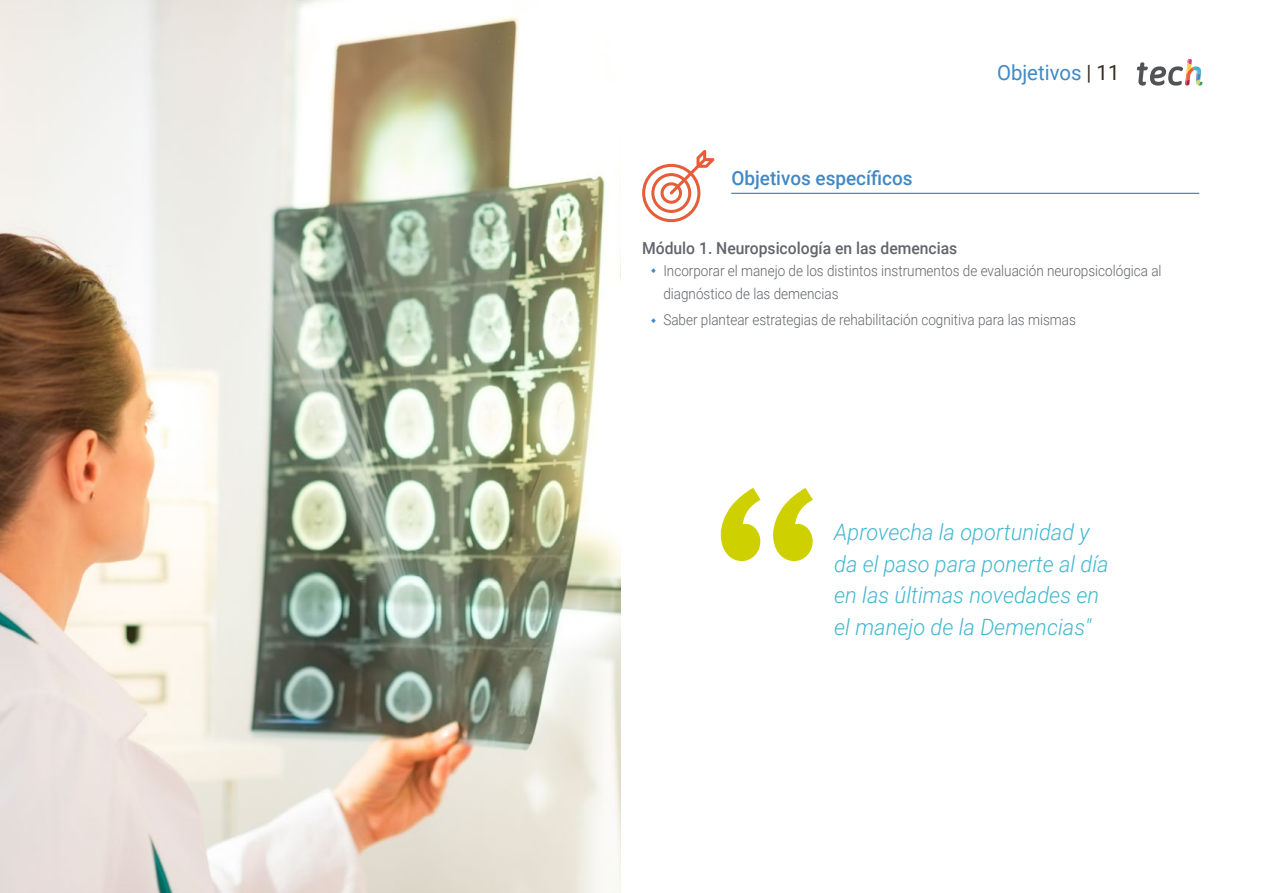
<style>
.page{position:relative;width:1263px;height:893px;background:#fff}
.page>*{position:absolute;margin:0;border:0;box-sizing:border-box;transform-origin:0 0}
.t1{font:italic 300 22.5px/31.5px "Roboto";color:#43b7cf}
.t2{font:21px "Roboto";color:#4089c5}
.t3{font:500 19.5px "Roboto";color:#4089c5}
.t4{font:500 16.5px "Roboto";color:#61646a;scale:.95 1}
.t5{font:300 15px/22.5px "Roboto";color:#61646a;scale:.9 1}
.s1{color:#312e20}
</style>
<div class="page">
<img style="left:0;top:0;width:621px;height:893px">
<svg style="left:642px;top:150px;width:72px;height:72px"></svg>
<hr style="left:731px;top:193px;width:468px;height:1px;background:#4089c5">
<svg style="left:1137px;top:59px;width:65px;height:27px"></svg>
<svg style="left:721px;top:488px;width:92px;height:73px"></svg>
<h3 class="t3" style="left:731px;top:164px;width:183px">Objetivos específicos</h3>
<h2 class="t2" style="left:997px;top:57px;width:124px">Objetivos <span class="s1">| 11</span></h2>
<p class="t4" style="left:642px;top:236px;width:333px">Módulo 1. Neuropsicología en las demencias</p>
<p class="t5" style="left:663px;top:259px;width:555px">Incorporar el manejo de los distintos instrumentos de evaluación neuropsicológica al diagnóstico de las demencias</p>
<p class="t5" style="left:663px;top:308px;width:460px">Saber plantear estrategias de rehabilitación cognitiva para las mismas</p>
<h1 class="t1" style="left:834px;top:516px;width:276px">Aprovecha la oportunidad y da el paso para ponerte al día en las últimas novedades en el manejo de la Demencias"</h1>
</div>
